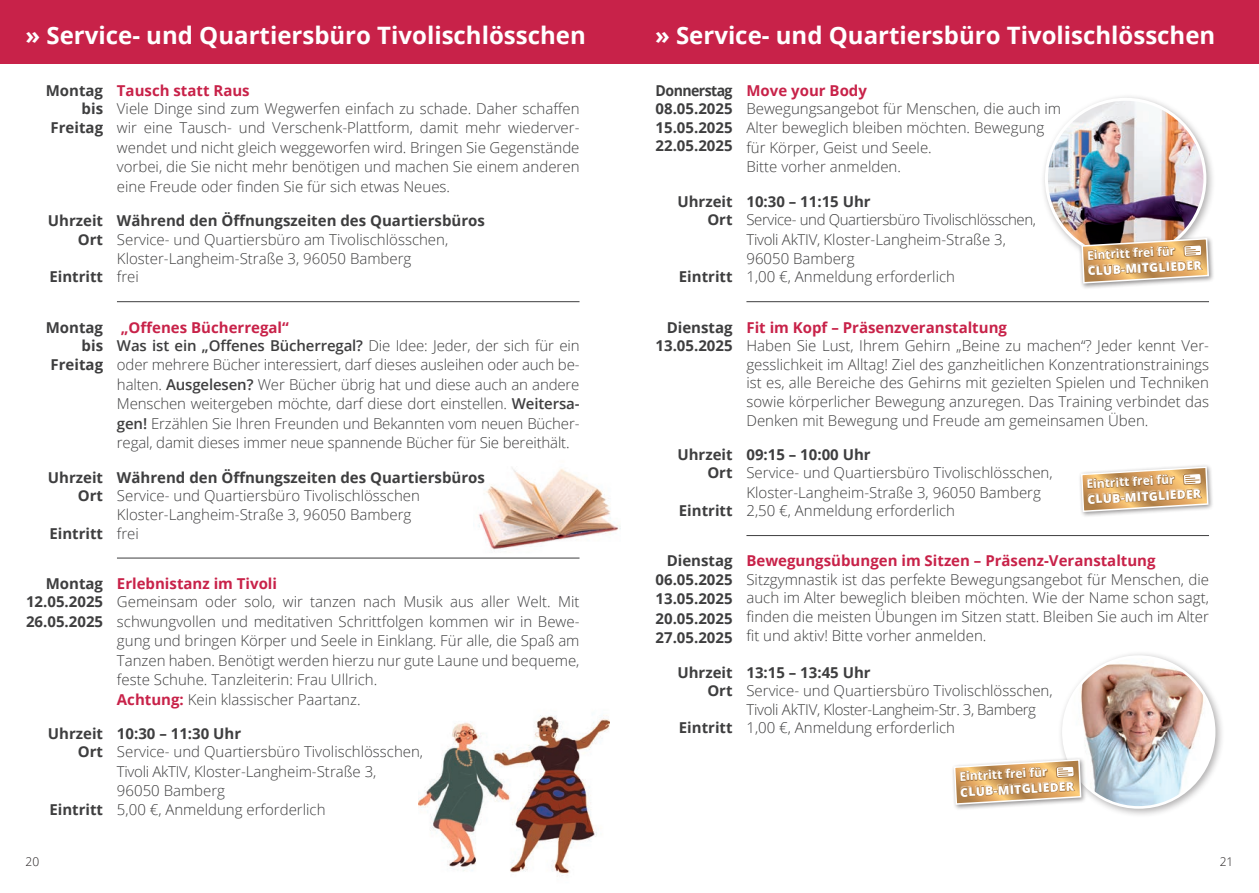
<style>
.page{position:relative;width:1259px;height:893px;background:#fff}
.page>*{position:absolute;margin:0;border:0;box-sizing:border-box;transform-origin:0 0}
.t1{font:700 24px "Open Sans";color:#fff}
.t2{font:300 15px/19.5px "Open Sans";color:#3e3e3f;text-align:justify}
.t3{font:700 15px/19.2px "Open Sans";color:#3e3e3f}
.t4{font:700 15px "Open Sans";color:#c82249}
.t5{font:700 15px/18.6px "Open Sans";color:#3e3e3f;scale:.94 1}
.t6{font:300 15px "Open Sans";letter-spacing:-.025em;color:#3e3e3f}
.t7{font:300 15px "Open Sans";letter-spacing:-.03em;color:#3e3e3f}
.t8{font:700 12px "Open Sans";color:#fff}
.t9{font:800 12px "Open Sans";color:#fff}
.t10{font:300 12px "Open Sans";color:#231f20}
.s1{color:#3e3e3f}
.s2{font-weight:700}
.s3{font-weight:300}
.s4{font-weight:600}
.s5{color:#c82249}
.s6{font-weight:700;color:#c82249}
</style>
<div class="page">
<img style="left:473px;top:467px;width:148px;height:91px">
<img style="left:418px;top:715px;width:192px;height:162px">
<div style="left:0;top:0;width:629px;height:64px;background:#c82249"></div>
<hr style="left:117px;top:301px;width:462px;height:1px;background:#3e3e3f">
<hr style="left:117px;top:558px;width:462px;height:1px;background:#3e3e3f">
<div style="left:629px;top:0;width:630px;height:64px;background:#c82249"></div>
<hr style="left:746px;top:301px;width:463px;height:1px;background:#3e3e3f">
<hr style="left:746px;top:535px;width:463px;height:1px;background:#3e3e3f">
<div style="left:1078px;top:464px;width:136px;height:54px;background:#231f20;opacity:.5"></div>
<svg style="left:1080px;top:464px;width:129px;height:54px"></svg>
<div style="left:1057px;top:650px;width:168px;height:168px;background:#231f20;opacity:.35"></div>
<img style="left:1063px;top:657px;width:151px;height:150px;border-radius:75px">
<div style="left:1062px;top:655px;width:153px;height:154px;border:3px solid #fff;border-radius:50%"></div>
<div style="left:1040px;top:93px;width:175px;height:175px;background:#231f20;opacity:.35"></div>
<img style="left:1046px;top:99px;width:159px;height:159px;border-radius:79px">
<div style="left:951px;top:756px;width:136px;height:54px;background:#231f20;opacity:.5"></div>
<svg style="left:953px;top:753px;width:129px;height:62px"></svg>
<div style="left:1078px;top:235px;width:136px;height:54px;background:#231f20;opacity:.5"></div>
<svg style="left:1080px;top:231px;width:129px;height:58px;background:#c7a884"></svg>
<h1 class="t1" style="left:26px;top:18px;width:562px">» Service- und Quartiersbüro Tivolischlösschen</h1>
<p class="t4" style="left:46px;top:80px;width:205px"><span class="s1">Montag</span> Tausch statt Raus</p>
<p class="t3" style="left:82px;top:99px;width:23px">bis</p>
<p class="t3" style="left:51px;top:118px;width:54px">Freitag</p>
<p class="t2" style="left:117px;top:98px;width:464px">Viele Dinge sind zum Wegwerfen einfach zu schade. Daher schaffen wir eine Tausch- und Verschenk-Plattform, damit mehr wiederver&shy;wendet und nicht gleich weggeworfen wird. Bringen Sie Gegenstände vorbei, die Sie nicht mehr benötigen und machen Sie einem anderen eine Freude oder finden Sie für sich etwas Neues.</p>
<p class="t3" style="left:48px;top:211px;width:438px">Uhrzeit Während den Öffnungszeiten des Quartiersbüros</p>
<p class="t2" style="left:78px;top:229px;width:372px"><span class="s2">Ort</span> Service- und Quartiersbüro am Tivolischlösschen,</p>
<p class="t2" style="left:117px;top:248px;width:296px">Kloster-Langheim-Straße 3, 96050 Bamberg</p>
<p class="t3" style="left:49px;top:267px;width:91px">Eintritt <span class="s3">frei</span></p>
<p class="t4" style="left:46px;top:316px;width:244px"><span class="s1">Montag</span> „Offenes Bücherregal“</p>
<p class="t3" style="left:82px;top:335px;width:23px">bis</p>
<p class="t3" style="left:51px;top:355px;width:54px">Freitag</p>
<p class="t2" style="left:117px;top:335px;width:464px"><span class="s4">Was ist ein „Offenes Bücherregal?</span> Die Idee: Jeder, der sich für ein oder mehrere Bücher interessiert, darf dieses ausleihen oder auch be&shy;halten. <span class="s4">Ausgelesen?</span> Wer Bücher übrig hat und diese auch an andere Menschen weitergeben möchte, darf diese dort einstellen. <span class="s4">Weitersa&shy;gen!</span> Erzählen Sie Ihren Freunden und Bekannten vom neuen Bücher&shy;regal, damit dieses immer neue spannende Bücher für Sie bereithält.</p>
<p class="t3" style="left:48px;top:467px;width:438px">Uhrzeit Während den Öffnungszeiten des Quartiersbüros</p>
<p class="t2" style="left:78px;top:485px;width:343px"><span class="s2">Ort</span> Service- und Quartiersbüro Tivolischlösschen</p>
<p class="t2" style="left:117px;top:505px;width:296px">Kloster-Langheim-Straße 3, 96050 Bamberg</p>
<p class="t3" style="left:49px;top:523px;width:91px">Eintritt <span class="s3">frei</span></p>
<p class="t3" style="left:26px;top:574px;width:252px;text-indent:20px">Montag <span class="s5">Erlebnistanz im Tivoli<br></span>12.05.2025<br>26.05.2025</p>
<p class="t2" style="left:117px;top:592px;width:464px;text-align:left">Gemeinsam oder solo, wir tanzen nach Musik aus aller Welt. Mit schwungvollen und meditativen Schrittfolgen kommen wir in Bewe&shy;gung und bringen Körper und Seele in Einklang. Für alle, die Spaß am Tanzen haben. Benötigt werden hierzu nur gute Laune und bequeme, feste Schuhe. Tanzleiterin: Frau Ullrich.<br><span class="s6">Achtung:</span> Kein klassischer Paartanz.</p>
<p class="t3" style="left:48px;top:724px;width:195px">Uhrzeit 10:30 – 11:30 Uhr</p>
<p class="t2" style="left:78px;top:742px;width:347px"><span class="s2">Ort</span> Service- und Quartiersbüro Tivolischlösschen,</p>
<p class="t2" style="left:117px;top:761px;width:261px">Tivoli AkTIV, Kloster-Langheim-Straße 3,</p>
<p class="t2" style="left:117px;top:781px;width:110px">96050 Bamberg</p>
<p class="t2" style="left:49px;top:799px;width:278px"><span class="s2">Eintritt</span> 5,00 €, Anmeldung erforderlich</p>
<h1 class="t1" style="left:655px;top:18px;width:562px">» Service- und Quartiersbüro Tivolischlösschen</h1>
<p class="t5" style="left:655px;top:81px;width:226px">Donnerstag <span class="s5">Move your Body<br></span>08.05.2025<br>15.05.2025<br>22.05.2025</p>
<p class="t2" style="left:746px;top:98px;width:316px;text-align:left">Bewegungsangebot für Menschen, die auch im Alter beweglich bleiben möchten. Bewegung für Körper, Geist und Seele.<br>Bitte vorher anmelden.</p>
<p class="t3" style="left:677px;top:191px;width:195px">Uhrzeit 10:30 – 11:15 Uhr</p>
<p class="t6" style="left:707px;top:209px;width:330px"><span class="s2">Ort</span> Service- und Quartiersbüro Tivolischlösschen,</p>
<p class="t2" style="left:746px;top:229px;width:261px">Tivoli AkTIV, Kloster-Langheim-Straße 3,</p>
<p class="t2" style="left:746px;top:248px;width:110px">96050 Bamberg</p>
<p class="t2" style="left:679px;top:267px;width:278px"><span class="s2">Eintritt</span> 1,00 €, Anmeldung erforderlich</p>
<p class="t4" style="left:666px;top:316px;width:342px"><span class="s1">Dienstag</span> Fit im Kopf – Präsenzveranstaltung</p>
<p class="t2" style="left:655px;top:335px;width:555px"><span class="s2">13.05.2025</span> Haben Sie Lust, Ihrem Gehirn „Beine zu machen“? Jeder kennt Ver-</p>
<p class="t2" style="left:746px;top:354px;width:464px">gesslichkeit im Alltag! Ziel des ganzheitlichen Konzentrationstrainings</p>
<p class="t2" style="left:746px;top:373px;width:464px">ist es, alle Bereiche des Gehirns mit gezielten Spielen und Techniken</p>
<p class="t2" style="left:746px;top:391px;width:464px">sowie körperlicher Bewegung anzuregen. Das Training verbindet das</p>
<p class="t2" style="left:746px;top:410px;width:403px">Denken mit Bewegung und Freude am gemeinsamen Üben.</p>
<p class="t3" style="left:677px;top:445px;width:195px">Uhrzeit 09:15 – 10:00 Uhr</p>
<p class="t2" style="left:707px;top:463px;width:347px"><span class="s2">Ort</span> Service- und Quartiersbüro Tivolischlösschen,</p>
<p class="t2" style="left:746px;top:482px;width:296px">Kloster-Langheim-Straße 3, 96050 Bamberg</p>
<p class="t2" style="left:679px;top:501px;width:278px"><span class="s2">Eintritt</span> 2,50 €, Anmeldung erforderlich</p>
<p class="t3" style="left:655px;top:551px;width:501px;text-indent:11px">Dienstag <span class="s5">Bewegungsübungen im Sitzen – Präsenz-Veranstaltung<br></span>06.05.2025<br>13.05.2025<br>20.05.2025<br>27.05.2025</p>
<p class="t8" style="left:1086px;top:247px;width:90px;rotate:-3deg">Eintritt frei für</p>
<p class="t9" style="left:1087px;top:262px;width:115px;rotate:-3deg">CLUB-MITGLIEDER</p>
<p class="t8" style="left:1086px;top:475px;width:90px;rotate:-3deg">Eintritt frei für</p>
<p class="t9" style="left:1087px;top:490px;width:115px;rotate:-3deg">CLUB-MITGLIEDER</p>
<p class="t2" style="left:746px;top:569px;width:464px;line-height:18.8px">Sitzgymnastik ist das perfekte Bewegungsangebot für Menschen, die auch im Alter beweglich bleiben möchten. Wie der Name schon sagt, finden die meisten Übungen im Sitzen statt. Bleiben Sie auch im Alter fit und aktiv! Bitte vorher anmelden.</p>
<p class="t3" style="left:677px;top:662px;width:195px">Uhrzeit 13:15 – 13:45 Uhr</p>
<p class="t2" style="left:707px;top:680px;width:347px"><span class="s2">Ort</span> Service- und Quartiersbüro Tivolischlösschen,</p>
<p class="t7" style="left:746px;top:699px;width:291px">Tivoli AkTIV, Kloster-Langheim-Str. 3, Bamberg</p>
<p class="t2" style="left:679px;top:717px;width:278px"><span class="s2">Eintritt</span> 1,00 €, Anmeldung erforderlich</p>
<p class="t8" style="left:959px;top:768px;width:90px;rotate:-3deg">Eintritt frei für</p>
<p class="t9" style="left:960px;top:783px;width:115px;rotate:-3deg">CLUB-MITGLIEDER</p>
<p class="t10" style="left:26px;top:853px;width:15px">20</p>
<p class="t10" style="left:1219px;top:853px;width:15px">21</p>
</div>
